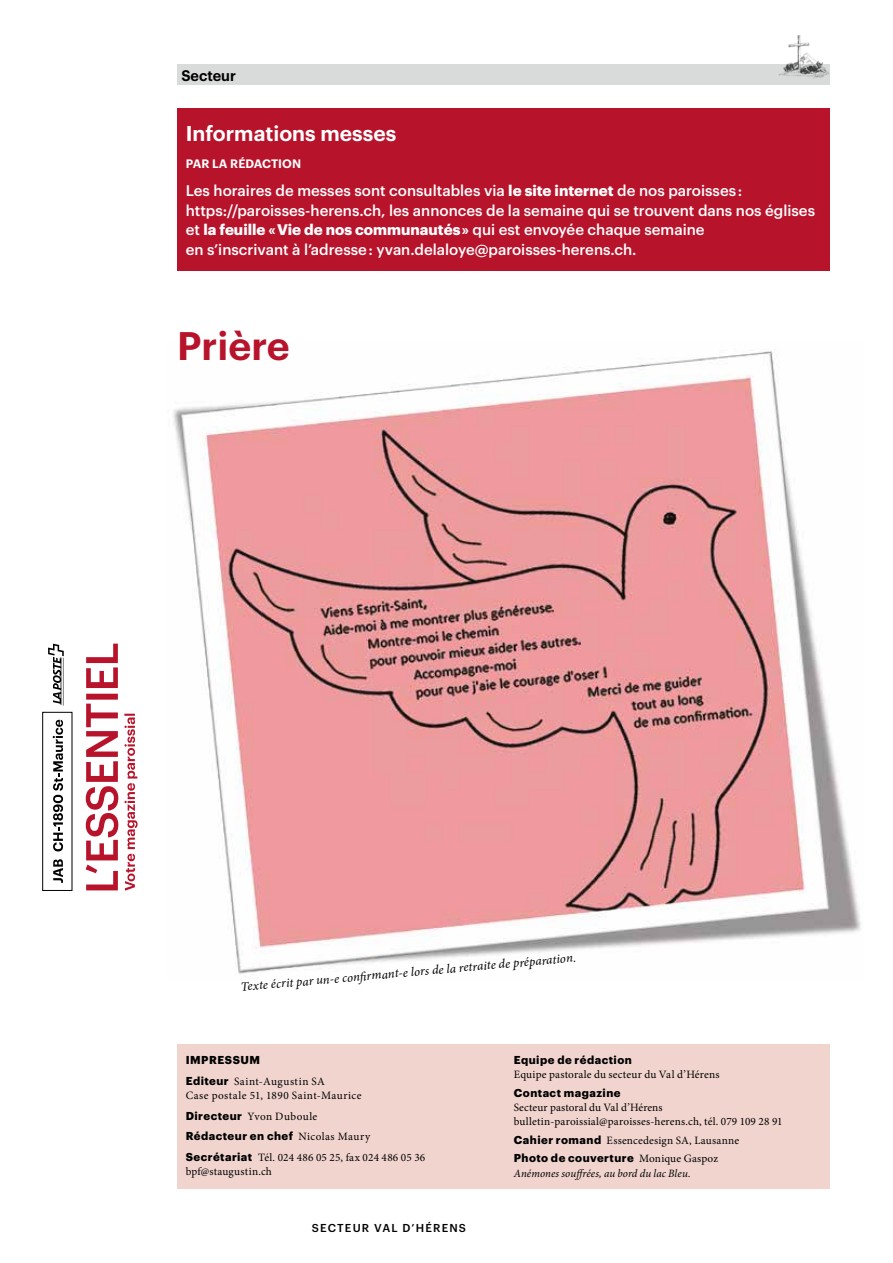
<style>
.page{position:relative;width:893px;height:1263px;background:#fff}
.page>*{position:absolute;margin:0;border:0;box-sizing:border-box;transform-origin:0 0}
.t1{font:600 39px "Graphik";color:#b7142c}
.t2{font:600 21px "Graphik";color:#fff}
.t3{font:500 15px/19.5px "Graphik";color:#fff}
.t4{font:600 15px "Graphik";color:#000;scale:.96 1}
.t5{font:italic 12.75px "Minion Pro";color:#000}
.t6{font:600 12px "Graphik";letter-spacing:.005em;color:#fff}
.t7{font:11.25px/14.2px "Minion Pro";letter-spacing:.02em;color:#000}
.t8{font:700 11.25px "Graphik";letter-spacing:.045em;color:#000}
.t9{font:11.25px/14.2px "Minion Pro";letter-spacing:.045em;color:#000}
.t10{font:italic 11.25px "Minion Pro";letter-spacing:.005em;color:#000}
.t11{font:500 11.25px "Graphik";letter-spacing:.105em;color:#000}
.s1{font-weight:700}
.s2{font-family:"Graphik";font-weight:700}
.s3{font-family:"Minion Pro";font-weight:400}
</style>
<div class="page">
<img style="left:173px;top:351px;width:688px;height:623px">
<div style="left:177px;top:65px;width:652px;height:20px;background:#d9dada"></div>
<img style="left:775px;top:35px;width:55px;height:47px">
<div style="left:177px;top:1044px;width:652px;height:144px;background:#f0d4cd"></div>
<div style="left:177px;top:108px;width:652px;height:162px;background:#b7142c"></div>
<svg style="left:53px;top:859px;width:10px;height:24px"></svg>
<svg style="left:53px;top:720px;width:10px;height:131px"></svg>
<div style="left:42px;top:712px;width:30px;height:179px;border:1px solid #000"></div>
<svg style="left:124px;top:714px;width:14px;height:177px"></svg>
<svg style="left:86px;top:644px;width:32px;height:246px"></svg>
<hr style="left:63px;top:658px;width:1px;height:48px;background:#000">
<svg style="left:48px;top:644px;width:16px;height:61px"></svg>
<hr style="left:62px;top:657px;width:1px;height:48px;background:#000">
<p class="t4" style="left:181px;top:64px;width:58px">Secteur</p>
<h2 class="t2" style="left:186px;top:117px;width:212px">Informations messes</h2>
<p class="t6" style="left:186px;top:154px;width:117px">PAR LA RÉDACTION</p>
<p class="t3" style="left:186px;top:180px;width:631px">Les horaires de messes sont consultables via <span class="s1">le site internet</span> de nos paroisses : https://paroisses-herens.ch, les annonces de la semaine qui se trouvent dans nos églises et <span class="s1">la feuille « Vie de nos communautés »</span> qui est envoyée chaque semaine<br>en s’inscrivant à l’adresse : yvan.delaloye@paroisses-herens.ch.</p>
<h1 class="t1" style="left:177px;top:316px;width:114px">Prière</h1>
<p class="t5" style="left:240px;top:978px;width:338px;rotate:-5deg">Texte écrit par un-e confi rmant-e lors de la retraite de préparation.</p>
<p class="t8" style="left:186px;top:1051px;width:76px">IMPRESSUM</p>
<p class="t9" style="left:186px;top:1074px;width:177px"><span class="s2">Editeur</span> Saint-Augustin SA<br>Case postale 51, 1890 Saint-Maurice</p>
<p class="t7" style="left:186px;top:1109px;width:133px"><span class="s2">Directeur</span> Yvon Duboule</p>
<p class="t8" style="left:186px;top:1127px;width:186px">Rédacteur en chef <span class="s3">Nicolas Maury</span></p>
<p class="t7" style="left:186px;top:1150px;width:241px"><span class="s2">Secrétariat</span> Tél. 024 486 05 25, fax 024 486 05 36 bpf@staugustin.ch</p>
<p class="t11" style="left:312px;top:1219px;width:156px">SECTEUR VAL D’HÉRENS</p>
<p class="t8" style="left:514px;top:1051px;width:120px">Equipe de rédaction</p>
<p class="t7" style="left:514px;top:1068px;width:207px">Equipe pastorale du secteur du Val d’Hérens</p>
<p class="t8" style="left:514px;top:1084px;width:108px">Contact magazine</p>
<p class="t7" style="left:514px;top:1100px;width:270px">Secteur pastoral du Val d’Hérens bulletin-paroissial@paroisses-herens.ch, tél. 079 109 28 91</p>
<p class="t7" style="left:514px;top:1133px;width:227px"><span class="s2">Cahier romand</span> Essencedesign SA, Lausanne</p>
<p class="t8" style="left:514px;top:1149px;width:206px">Photo de couverture <span class="s3">Monique Gaspoz</span></p>
<p class="t10" style="left:514px;top:1165px;width:178px">Anémones souffrées, au bord du lac Bleu.</p>
</div>
